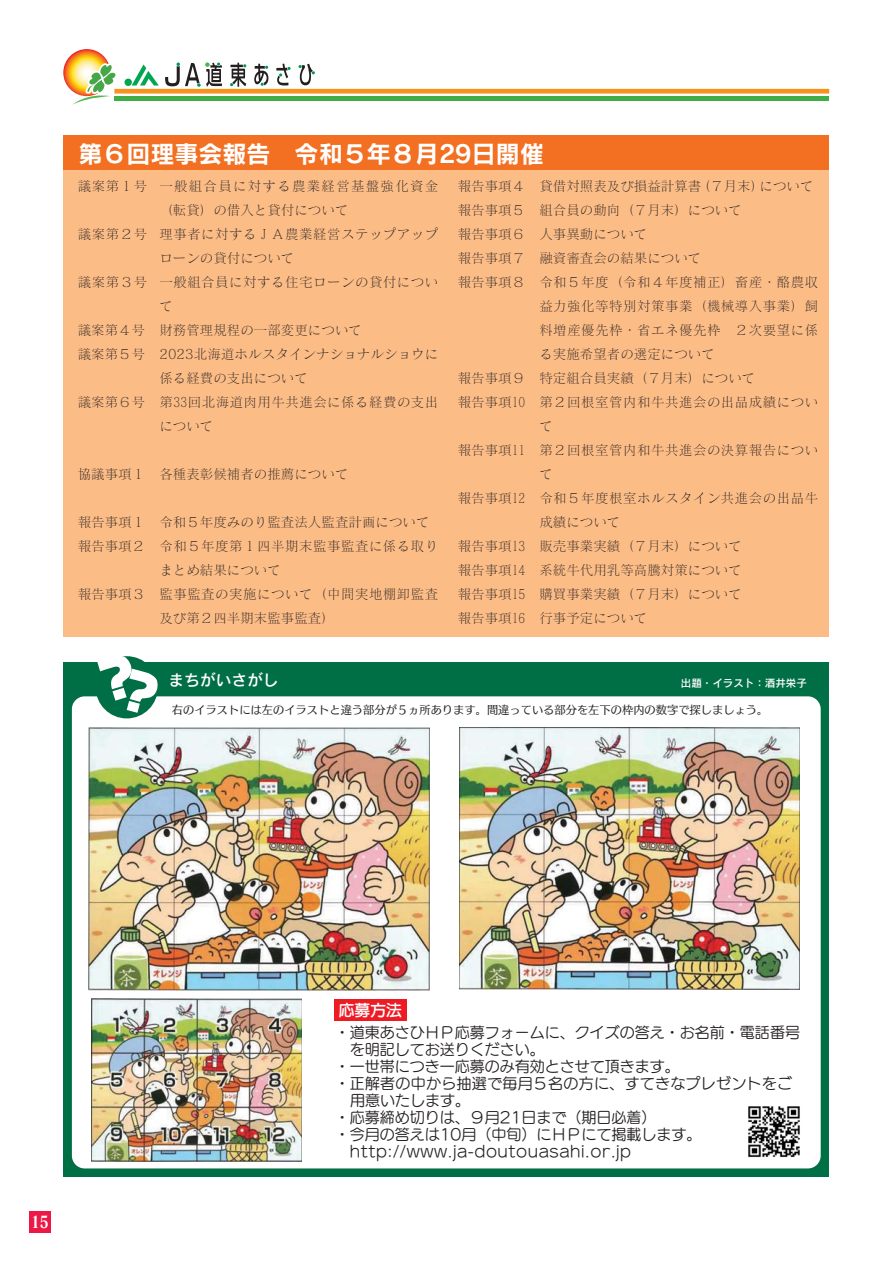
<style>
.page{position:relative;width:893px;height:1263px;background:#fff}
.page>*{position:absolute;margin:0;border:0;box-sizing:border-box;transform-origin:0 0}
.t1{font:24px "Rodin Pro B 90 pv RKSJ H";color:#fff}
.t2{font:16.5px "Matisse Pro EB 90 pv RKSJ H";color:#fff;scale:.8 1}
.t3{font:15.75px "Rodin Pro DB 90 pv RKSJ H";color:#fff}
.t4{font:15.75px "UD Marugo Large Pro DB 90 pv RKSJ H";color:#fff}
.t5{font:15px/17px "UD Marugo Large Pro M 90 pv RKSJ H";color:#231f20}
.t6{font:13.5px/24px "Matisse Pro L 90 pv RKSJ H";color:#231f20}
.t7{font:13.5px/24px "Matisse Pro L 90 pv RKSJ H";letter-spacing:.03em;color:#231f20}
.t8{font:11.25px "Skip Std M 90 pv RKSJ H";color:#231f20}
.t9{font:10.5px "Rodin Pro DB 90 pv RKSJ H";color:#fff}
</style>
<div class="page">
<div style="left:29px;top:1211px;width:22px;height:21px;background:#ed1846"></div>
<svg style="left:63px;top:49px;width:53px;height:56px"></svg>
<div style="left:114px;top:96px;width:715px;height:5px;background:#41ad49"></div>
<div style="left:114px;top:89px;width:715px;height:5px;background:#f7931d"></div>
<svg style="left:132px;top:64px;width:27px;height:21px"></svg>
<div style="left:124px;top:79px;width:8px;height:7px;background:#00a650;border-radius:50%"></div>
<svg style="left:165px;top:62px;width:57px;height:25px"></svg>
<svg style="left:230px;top:63px;width:16px;height:24px"></svg>
<svg style="left:254px;top:64px;width:14px;height:22px"></svg>
<svg style="left:276px;top:63px;width:14px;height:22px"></svg>
<svg style="left:298px;top:64px;width:17px;height:21px"></svg>
<div style="left:63px;top:662px;width:766px;height:515px;background:#006f45"></div>
<div style="left:72px;top:696px;width:748px;height:472px;background:#fff;border-radius:13px"></div>
<div style="left:96px;top:656px;width:62px;height:62px;background:#006f45;border-radius:50%"></div>
<svg style="left:97px;top:656px;width:61px;height:57px"></svg>
<div style="left:334px;top:999px;width:72px;height:22px;background:#ed1c24"></div>
<div style="left:63px;top:139px;width:766px;height:497px;background:#fcbc86"></div>
<div style="left:63px;top:135px;width:766px;height:34px;background:#f36f21"></div>
<img style="left:459px;top:727px;width:340px;height:262px">
<img style="left:91px;top:999px;width:210px;height:162px">
<img style="left:89px;top:727px;width:340px;height:263px">
<img style="left:748px;top:1106px;width:52px;height:52px">
<h1 class="t1" style="left:78px;top:145px;width:467px">第６回理事会報告　令和５年８月29日開催</h1>
<p class="t6" style="left:78px;top:176px;width:71px">議案第１号</p>
<p class="t6" style="left:78px;top:224px;width:71px">議案第２号</p>
<p class="t6" style="left:78px;top:272px;width:71px">議案第３号</p>
<p class="t6" style="left:78px;top:320px;width:69px">議案第４号議案第５号</p>
<p class="t6" style="left:78px;top:392px;width:69px">議案第６号</p>
<p class="t6" style="left:539px;top:176px;width:280px">貸借対照表及び損益計算書（７月末）について組合員の動向（７月末）について<br>人事異動について<br>融資審査会の結果について<br>令和５年度（令和４年度補正）畜産・酪農収益力強化等特別対策事業（機械導入事業）飼料増産優先枠・省エネ優先枠　２次要望に係る実施希望者の選定について<br>特定組合員実績（７月末）について<br>第２回根室管内和牛共進会の出品成績について<br>第２回根室管内和牛共進会の決算報告について<br>令和５年度根室ホルスタイン共進会の出品牛成績について<br>販売事業実績（７月末）について<br>系統牛代用乳等高騰対策について<br>購買事業実績（７月末）について<br>行事予定について</p>
<p class="t7" style="left:159px;top:176px;width:280px">一般組合員に対する農業経営基盤強化資金（転貸）の借入と貸付について<br>理事者に対するＪＡ農業経営ステップアップローンの貸付について<br>一般組合員に対する住宅ローンの貸付について<br>財務管理規程の一部変更について<br>2023北海道ホルスタインナショナルショウに係る経費の支出について<br>第33回北海道肉用牛共進会に係る経費の支出について</p>
<p class="t6" style="left:159px;top:464px;width:190px">各種表彰候補者の推薦について</p>
<p class="t6" style="left:159px;top:512px;width:280px">令和５年度みのり監査法人監査計画について令和５年度第１四半期末監事監査に係る取りまとめ結果について<br>監事監査の実施について（中間実地棚卸監査及び第２四半期末監事監査）</p>
<p class="t6" style="left:457px;top:176px;width:69px;text-align:justify">報告事項４報告事項５報告事項６報告事項７報告事項８</p>
<p class="t6" style="left:457px;top:368px;width:69px">報告事項９報告事項10</p>
<p class="t6" style="left:457px;top:440px;width:69px">報告事項11</p>
<p class="t6" style="left:457px;top:488px;width:69px">報告事項12</p>
<p class="t6" style="left:457px;top:536px;width:69px;text-align:justify">報告事項13報告事項14報告事項15報告事項16</p>
<p class="t6" style="left:78px;top:464px;width:69px">協議事項１</p>
<p class="t6" style="left:78px;top:512px;width:69px">報告事項１報告事項２</p>
<p class="t6" style="left:78px;top:584px;width:69px">報告事項３</p>
<p class="t3" style="left:168px;top:674px;width:112px">まちがいさがし</p>
<p class="t9" style="left:680px;top:679px;width:127px">出題・イラスト：酒井栄子</p>
<p class="t8" style="left:172px;top:705px;width:598px">右のイラストには左のイラストと違う部分が５ヵ所あります。間違っている部分を左下の枠内の数字で探しましょう。</p>
<p class="t2" style="left:31px;top:1215px;width:23px">15</p>
<p class="t4" style="left:339px;top:1004px;width:64px">応募方法</p>
<p class="t5" style="left:335px;top:1026px;width:466px">・道東あさひＨＰ応募フォームに、クイズの答え・お名前・電話番号　を明記してお送りください。<br>・一世帯につき一応募のみ有効とさせて頂きます。<br>・正解者の中から抽選で毎月５名の方に、すてきなプレゼントをご　用意いたします。<br>・応募締め切りは、９月21日まで（期日必着）<br>・今月の答えは10月（中旬）にＨＰにて掲載します。　http://www.ja-doutouasahi.or.jp</p>
</div>
